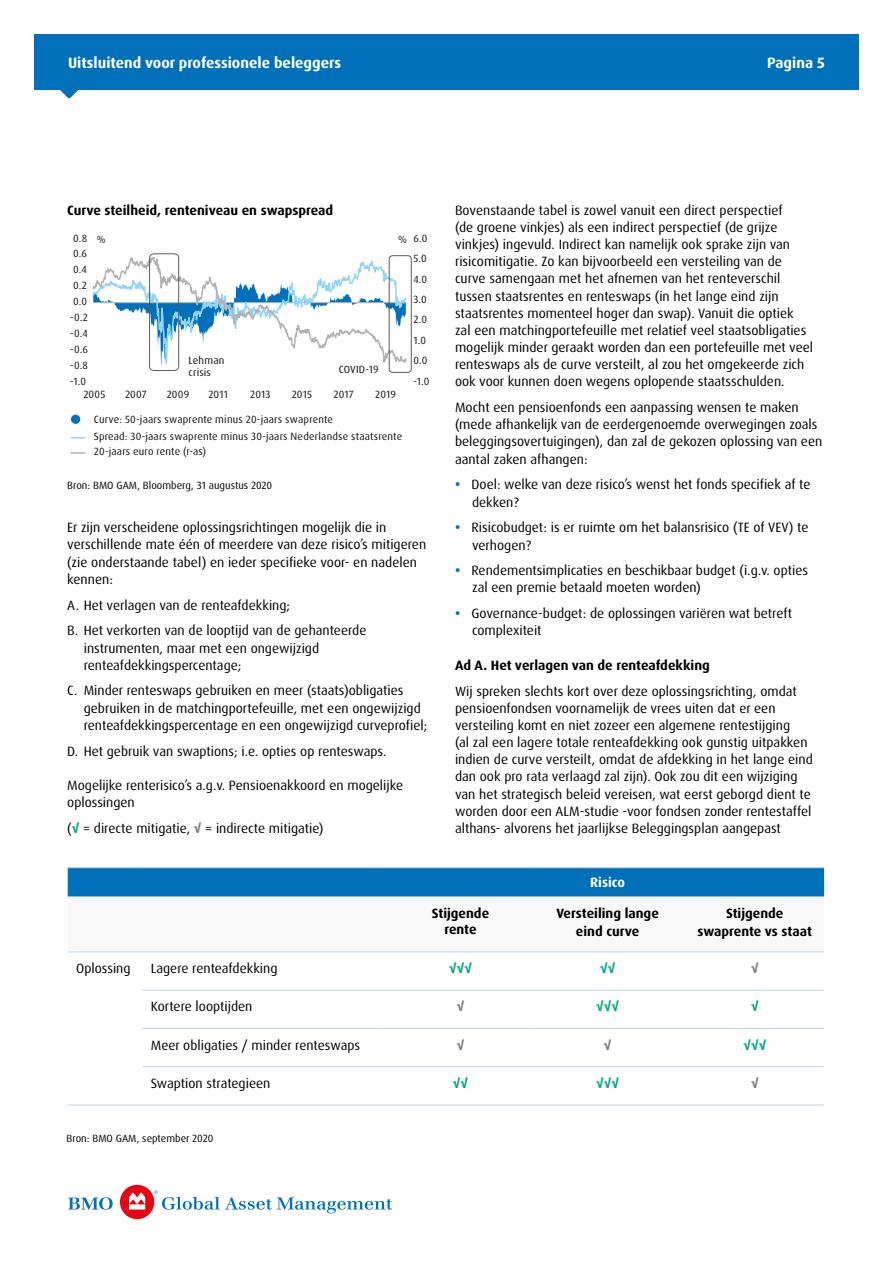
<style>
.page{position:relative;width:893px;height:1263px;background:#fff}
.page>*{position:absolute;margin:0;border:0;box-sizing:border-box;transform-origin:0 0}
.t1{font:700 15px "Dax Pro";color:#fff}
.t2{font:13.5px/17.1px "Dax Pro";color:#000}
.t3{font:700 13.5px/18px "Dax Pro";color:#000;text-align:center}
.t4{font:700 13.5px "Dax Pro";color:#00a984}
.t5{font:700 13.5px "Dax Pro";color:#fff}
.t6{font:700 13.5px "Dax Pro";color:#7c7d7e}
.t7{font:10.5px/16.8px "Dax Pro";letter-spacing:.015em;color:#13110c}
.t8{font:10.5px "Dax Pro";color:#000}
.s1{font-weight:700;color:#00a984}
.s2{font-weight:700;color:#7c7d7e}
.s3{font-weight:700;color:#0070ba}
</style>
<div class="page">
<div style="left:34px;top:34px;width:825px;height:56px;background:#0070ba"></div>
<svg style="left:60px;top:90px;width:18px;height:9px"></svg>
<svg style="left:68px;top:1197px;width:45px;height:13px"></svg>
<div style="left:120px;top:1185px;width:34px;height:34px;background:#e30613;border-radius:50%"></div>
<svg style="left:129px;top:1192px;width:16px;height:17px"></svg>
<svg style="left:154px;top:1190px;width:238px;height:23px"></svg>
<svg style="left:68px;top:868px;width:756px;height:84px"></svg>
<svg style="left:68px;top:989px;width:756px;height:116px"></svg>
<hr style="left:68px;top:952px;width:74px;height:1px;background:#bcd0ed">
<hr style="left:68px;top:1105px;width:74px;height:1px;background:#bcd0ed">
<hr style="left:142px;top:952px;width:241px;height:1px;background:#bcd0ed">
<hr style="left:383px;top:952px;width:147px;height:1px;background:#bcd0ed">
<hr style="left:530px;top:952px;width:147px;height:1px;background:#bcd0ed">
<hr style="left:677px;top:952px;width:147px;height:1px;background:#bcd0ed">
<hr style="left:142px;top:990px;width:241px;height:1px;background:#bcd0ed">
<hr style="left:383px;top:990px;width:147px;height:1px;background:#bcd0ed">
<hr style="left:530px;top:990px;width:147px;height:1px;background:#bcd0ed">
<hr style="left:677px;top:990px;width:147px;height:1px;background:#bcd0ed">
<hr style="left:142px;top:1028px;width:241px;height:1px;background:#bcd0ed">
<hr style="left:383px;top:1028px;width:147px;height:1px;background:#bcd0ed">
<hr style="left:530px;top:1028px;width:147px;height:1px;background:#bcd0ed">
<hr style="left:677px;top:1028px;width:147px;height:1px;background:#bcd0ed">
<hr style="left:142px;top:1066px;width:241px;height:1px;background:#bcd0ed">
<hr style="left:383px;top:1066px;width:147px;height:1px;background:#bcd0ed">
<hr style="left:530px;top:1066px;width:147px;height:1px;background:#bcd0ed">
<hr style="left:677px;top:1066px;width:147px;height:1px;background:#bcd0ed">
<hr style="left:142px;top:1105px;width:241px;height:1px;background:#bcd0ed">
<hr style="left:383px;top:1105px;width:147px;height:1px;background:#bcd0ed">
<hr style="left:530px;top:1105px;width:147px;height:1px;background:#bcd0ed">
<hr style="left:677px;top:1105px;width:147px;height:1px;background:#bcd0ed">
<hr style="left:68px;top:867px;width:74px;height:1px;background:#bcd0ed">
<hr style="left:142px;top:867px;width:241px;height:1px;background:#bcd0ed">
<hr style="left:383px;top:867px;width:147px;height:1px;background:#bcd0ed">
<hr style="left:530px;top:867px;width:147px;height:1px;background:#bcd0ed">
<hr style="left:677px;top:867px;width:147px;height:1px;background:#bcd0ed">
<svg style="left:92px;top:255px;width:315px;height:118px"></svg>
<svg style="left:71px;top:437px;width:14px;height:2px"></svg>
<svg style="left:71px;top:452px;width:14px;height:2px"></svg>
<div style="left:389px;top:255px;width:23px;height:118px;border:1px solid #5f5c5b;border-radius:3px"></div>
<div style="left:149px;top:253px;width:30px;height:118px;border:1px solid #5f5c5b;border-radius:4px"></div>
<div style="left:71px;top:415px;width:9px;height:9px;background:#0070ba;border-radius:50%"></div>
<p class="t1" style="left:68px;top:53px;width:275px">Uitsluitend voor professionele beleggers</p>
<p class="t1" style="left:767px;top:53px;width:59px">Pagina 5</p>
<p class="t3" style="left:67px;top:201px;width:267px">Curve steilheid, renteniveau en swapspread</p>
<p class="t7" style="left:73px;top:230px;width:16px">0.8</p>
<p class="t7" style="left:73px;top:245px;width:15px">0.6</p>
<p class="t7" style="left:73px;top:261px;width:15px">0.4</p>
<p class="t7" style="left:73px;top:277px;width:15px">0.2</p>
<p class="t7" style="left:73px;top:293px;width:15px">0.0</p>
<p class="t7" style="left:70px;top:309px;width:19px">-0.2</p>
<p class="t7" style="left:70px;top:325px;width:19px">-0.4</p>
<p class="t7" style="left:70px;top:341px;width:19px">-0.6</p>
<p class="t7" style="left:70px;top:357px;width:19px">-0.8</p>
<p class="t7" style="left:70px;top:373px;width:17px">-1.0</p>
<p class="t7" style="left:413px;top:230px;width:16px">6.0</p>
<p class="t7" style="left:97px;top:231px;width:10px">%</p>
<p class="t7" style="left:398px;top:231px;width:10px">%</p>
<p class="t7" style="left:413px;top:250px;width:15px">5.0</p>
<p class="t7" style="left:413px;top:270px;width:15px">4.0</p>
<p class="t7" style="left:413px;top:291px;width:15px">3.0</p>
<p class="t7" style="left:413px;top:311px;width:15px">2.0</p>
<p class="t7" style="left:189px;top:355px;width:37px;line-height:11.4px">Lehman crisis</p>
<p class="t7" style="left:339px;top:361px;width:41px">COVID-19</p>
<p class="t7" style="left:413px;top:332px;width:14px">1.0</p>
<p class="t7" style="left:413px;top:352px;width:15px">0.0</p>
<p class="t7" style="left:413px;top:373px;width:17px">-1.0</p>
<p class="t7" style="left:83px;top:386px;width:23px">2005</p>
<p class="t7" style="left:125px;top:386px;width:23px">2007</p>
<p class="t7" style="left:167px;top:386px;width:24px">2009</p>
<p class="t7" style="left:208px;top:386px;width:21px">2011</p>
<p class="t7" style="left:250px;top:386px;width:22px">2013</p>
<p class="t7" style="left:292px;top:386px;width:22px">2015</p>
<p class="t7" style="left:333px;top:386px;width:22px">2017</p>
<p class="t7" style="left:375px;top:386px;width:22px">2019</p>
<p class="t7" style="left:94px;top:411px;width:310px">Curve: 50-jaars swaprente minus 20-jaars swaprente<br>Spread: 30-jaars swaprente minus 30-jaars Nederlandse staatsrente</p>
<p class="t7" style="left:94px;top:443px;width:114px">20-jaars euro rente (r-as)</p>
<p class="t8" style="left:67px;top:479px;width:206px">Bron: BMO GAM, Bloomberg, 31 augustus 2020</p>
<p class="t2" style="left:67px;top:519px;width:360px">Er zijn verscheidene oplossingsrichtingen mogelijk die in verschillende mate één of meerdere van deze risico’s mitigeren (zie onderstaande tabel) en ieder specifieke voor- en nadelen kennen:</p>
<p class="t2" style="left:67px;top:592px;width:301px;line-height:25.8px">A. Het verlagen van de renteafdekking;<br>B. Het verkorten van de looptijd van de gehanteerde</p>
<p class="t2" style="left:84px;top:639px;width:237px">instrumenten, maar met een ongewijzigd renteafdekkingspercentage;</p>
<p class="t2" style="left:84px;top:682px;width:345px;text-indent:-16px">C. Minder renteswaps gebruiken en meer (staats)obligaties gebruiken in de matchingportefeuille, met een ongewijzigd renteafdekkingspercentage en een ongewijzigd curveprofiel;</p>
<p class="t2" style="left:67px;top:742px;width:321px">D. Het gebruik van swaptions; i.e. opties op renteswaps.</p>
<p class="t2" style="left:67px;top:777px;width:337px">Mogelijke renterisico’s a.g.v. Pensioenakkoord en mogelijke oplossingen</p>
<p class="t2" style="left:67px;top:820px;width:258px">(<span class="s1">√</span> = directe mitigatie, <span class="s2">√</span> = indirecte mitigatie)</p>
<p class="t2" style="left:455px;top:201px;width:360px">Bovenstaande tabel is zowel vanuit een direct perspectief<br>(de groene vinkjes) als een indirect perspectief (de grijze vinkjes) ingevuld. Indirect kan namelijk ook sprake zijn van risicomitigatie. Zo kan bijvoorbeeld een versteiling van de curve samengaan met het afnemen van het renteverschil tussen staatsrentes en renteswaps (in het lange eind zijn staatsrentes momenteel hoger dan swap). Vanuit die optiek<br>zal een matchingportefeuille met relatief veel staatsobligaties mogelijk minder geraakt worden dan een portefeuille met veel renteswaps als de curve versteilt, al zou het omgekeerde zich ook voor kunnen doen wegens oplopende staatsschulden.</p>
<p class="t2" style="left:455px;top:399px;width:369px">Mocht een pensioenfonds een aanpassing wensen te maken (mede afhankelijk van de eerdergenoemde overwegingen zoals beleggingsovertuigingen), dan zal de gekozen oplossing van een aantal zaken afhangen:</p>
<p class="t2" style="left:472px;top:476px;width:340px;text-indent:-17px"><span class="s3">•</span> Doel: welke van deze risico’s wenst het fonds specifiek af te dekken?</p>
<p class="t2" style="left:472px;top:519px;width:338px;text-indent:-17px"><span class="s3">•</span> Risicobudget: is er ruimte om het balansrisico (TE of VEV) te verhogen?</p>
<p class="t2" style="left:472px;top:562px;width:338px;text-indent:-17px"><span class="s3">•</span> Rendementsimplicaties en beschikbaar budget (i.g.v. opties zal een premie betaald moeten worden)</p>
<p class="t2" style="left:472px;top:605px;width:322px;text-indent:-17px"><span class="s3">•</span> Governance-budget: de oplossingen variëren wat betreft complexiteit</p>
<p class="t3" style="left:455px;top:656px;width:256px">Ad A. Het verlagen van de renteafdekking</p>
<p class="t2" style="left:455px;top:682px;width:359px">Wij spreken slechts kort over deze oplossingsrichting, omdat pensioenfondsen voornamelijk de vrees uiten dat er een versteiling komt en niet zozeer een algemene rentestijging<br>(al zal een lagere totale renteafdekking ook gunstig uitpakken indien de curve versteilt, omdat de afdekking in het lange eind dan ook pro rata verlaagd zal zijn). Ook zou dit een wijziging van het strategisch beleid vereisen, wat eerst geborgd dient te worden door een ALM-studie -voor fondsen zonder rentestaffel althans- alvorens het jaarlijkse Beleggingsplan aangepast</p>
<p class="t5" style="left:590px;top:873px;width:36px">Risico</p>
<p class="t3" style="left:432px;top:905px;width:59px;line-height:16.2px">Stijgende rente</p>
<p class="t3" style="left:556px;top:904px;width:104px">Versteiling lange eind curve</p>
<p class="t3" style="left:698px;top:904px;width:116px">Stijgende swaprente vs staat</p>
<p class="t2" style="left:76px;top:960px;width:56px">Oplossing</p>
<p class="t2" style="left:151px;top:960px;width:128px">Lagere renteafdekking</p>
<p class="t4" style="left:449px;top:960px;width:24px">√√√</p>
<p class="t4" style="left:600px;top:960px;width:17px">√√</p>
<p class="t6" style="left:751px;top:960px;width:9px">√</p>
<p class="t2" style="left:151px;top:998px;width:103px">Kortere looptijden</p>
<p class="t6" style="left:457px;top:998px;width:9px">√</p>
<p class="t4" style="left:596px;top:998px;width:24px">√√√</p>
<p class="t4" style="left:751px;top:998px;width:9px">√</p>
<p class="t2" style="left:151px;top:1036px;width:211px">Meer obligaties / minder renteswaps</p>
<p class="t6" style="left:457px;top:1036px;width:9px">√</p>
<p class="t6" style="left:604px;top:1036px;width:9px">√</p>
<p class="t4" style="left:743px;top:1036px;width:24px">√√√</p>
<p class="t2" style="left:151px;top:1075px;width:121px">Swaption strategieen</p>
<p class="t4" style="left:453px;top:1074px;width:17px">√√</p>
<p class="t4" style="left:596px;top:1074px;width:24px">√√√</p>
<p class="t6" style="left:751px;top:1074px;width:9px">√</p>
<p class="t8" style="left:67px;top:1131px;width:148px">Bron: BMO GAM, september 2020</p>
</div>
